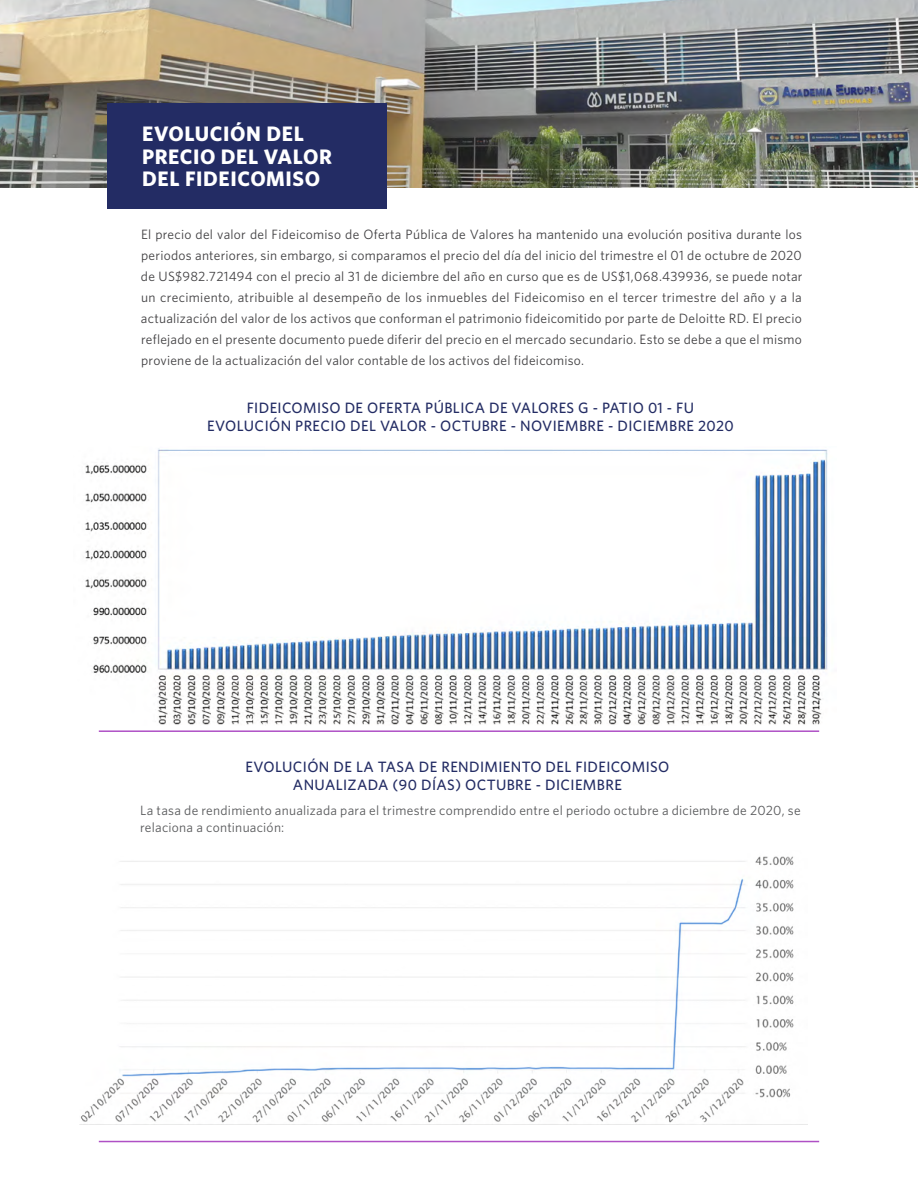
<style>
.page{position:relative;width:918px;height:1188px;background:#fff}
.page>*{position:absolute;margin:0;border:0;box-sizing:border-box;transform-origin:0 0}
.t1{font:700 21px/22.5px "Whitney";letter-spacing:.025em;color:#fff}
.t2{font:500 15px/18px "Whitney";letter-spacing:.025em;color:#232c64;text-align:center}
.t3{font:13.5px/21px "Whitney";letter-spacing:.02em;color:#414042;text-align:justify}
.t4{font:13.5px/16.5px "Whitney";letter-spacing:.02em;color:#58595b}
</style>
<div class="page">
<img style="left:85px;top:448px;width:743px;height:277px">
<img style="left:79px;top:856px;width:729px;height:269px">
<img style="left:0;top:0;width:918px;height:188px">
<div style="left:107px;top:103px;width:280px;height:106px;background:#232c64"></div>
<hr style="left:99px;top:730px;width:720px;height:2px;background:#af50c5">
<hr style="left:99px;top:1141px;width:720px;height:1px;background:#af50c5">
<h1 class="t1" style="left:142px;top:122px;width:191px">EVOLUCIÓN DEL<br>PRECIO DEL VALOR<br>DEL FIDEICOMISO</h1>
<p class="t3" style="left:141px;top:223px;width:663px">El precio del valor del Fideicomiso de Oferta Pública de Valores ha mantenido una evolución positiva durante los periodos anteriores, sin embargo, si comparamos el precio del día del inicio del trimestre el 01 de octubre de 2020 de US$982.721494 con el precio al 31 de diciembre del año en curso que es de US$1,068.439936, se puede notar un crecimiento, atribuible al desempeño de los inmuebles del Fideicomiso en el tercer trimestre del año y a la actualización del valor de los activos que conforman el patrimonio fideicomitido por parte de Deloitte RD. El precio reflejado en el presente documento puede diferir del precio en el mercado secundario. Esto se debe a que el mismo proviene de la actualización del valor contable de los activos del fideicomiso.</p>
<p class="t2" style="left:207px;top:398px;width:528px">FIDEICOMISO DE OFERTA PÚBLICA DE VALORES G - PATIO 01 - FU<br>EVOLUCIÓN PRECIO DEL VALOR - OCTUBRE - NOVIEMBRE - DICIEMBRE 2020</p>
<p class="t2" style="left:245px;top:758px;width:425px">EVOLUCIÓN DE LA TASA DE RENDIMIENTO DEL FIDEICOMISO<br>ANUALIZADA (90 DÍAS) OCTUBRE - DICIEMBRE</p>
<p class="t4" style="left:140px;top:802px;width:662px">La tasa de rendimiento anualizada para el trimestre comprendido entre el periodo octubre a diciembre de 2020, se relaciona a continuación:</p>
</div>
